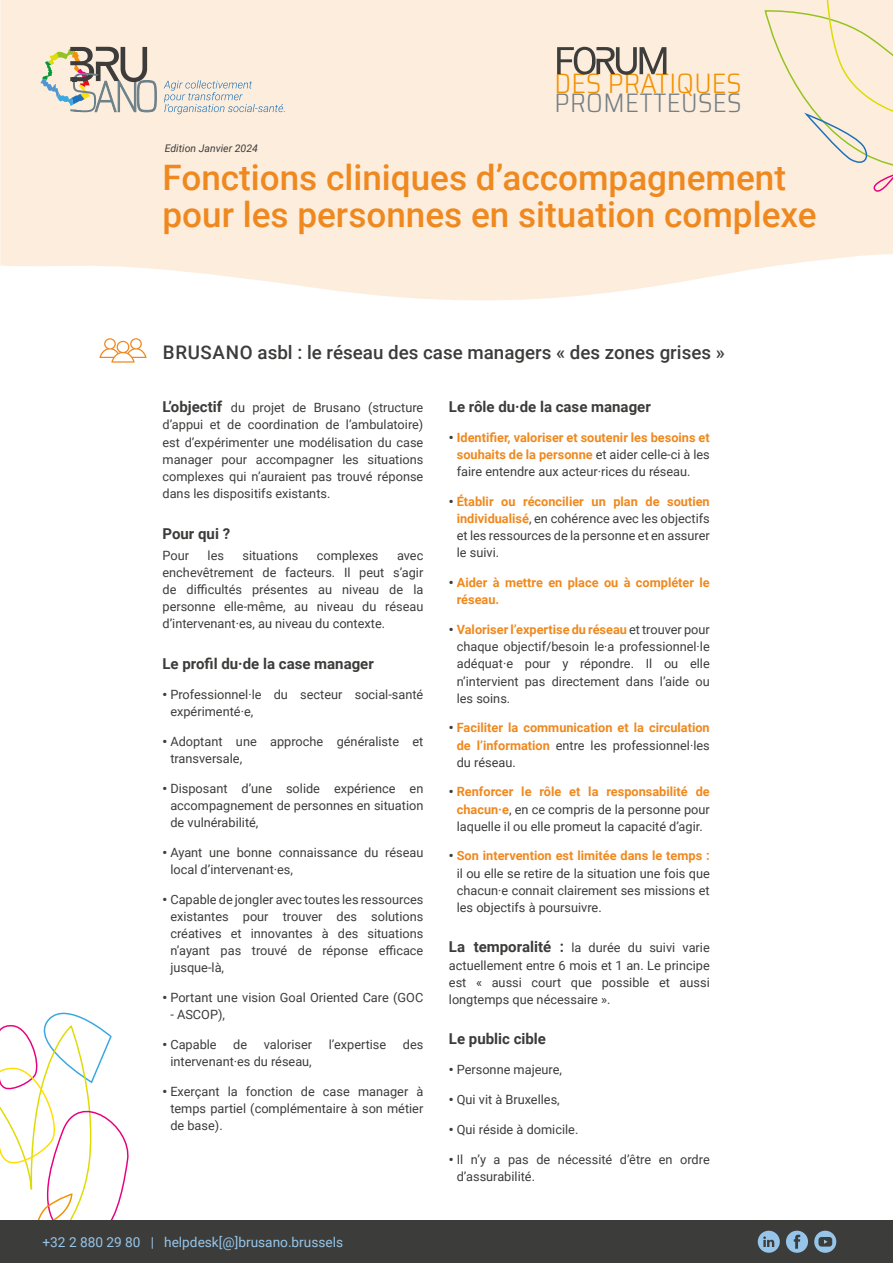
<style>
.page{position:relative;width:893px;height:1263px;background:#fff}
.page>*{position:absolute;margin:0;border:0;box-sizing:border-box;transform-origin:0 0}
.t1{font:500 35.1px/37.5px "Roboto";color:#ef891f}
.t2{font:300 semi-condensed 28.05px "Saira";letter-spacing:.01em;color:#f29100}
.t3{font:300 semi-condensed 26.85px "Saira";letter-spacing:.015em;color:#747f85}
.t4{font:500 18.75px "Roboto";color:#3c3d3b}
.t5{font:700 15px "Roboto";color:#3c3d3b}
.t6{font:13.65px "Roboto";color:#97c5e9}
.t7{font:12.75px/17.1px "Roboto";color:#3c3d3b;text-align:justify}
.t8{font:700 12.75px/17.1px "Roboto";color:#ef891f;text-align:justify}
.t9{font:italic 10.5px "Roboto";color:#3c3d3b}
.s1{font-weight:700;font-size:15px}
.s2{font-weight:900}
.s3{font-weight:900;color:#3c3d3b}
.s4{font-weight:400;color:#3c3d3b}
.s5{font-weight:700;color:#ef891f}
</style>
<div class="page">
<svg style="left:0;top:1012px;width:129px;height:208px"></svg>
<svg style="left:0;top:0;width:893px;height:301px;background:#fdeedf"></svg>
<div style="left:0;top:1220px;width:893px;height:43px;background:#3c3d3b"></div>
<svg style="left:814px;top:1231px;width:22px;height:22px"></svg>
<svg style="left:758px;top:1231px;width:22px;height:22px"></svg>
<svg style="left:786px;top:1231px;width:22px;height:22px"></svg>
<div style="left:764px;top:0;width:129px;height:195px;background:#fdeddd"></div>
<svg style="left:40px;top:47px;width:117px;height:66px;background:#c9c2b4"></svg>
<svg style="left:164px;top:80px;width:121px;height:34px;background:#e3ded8"></svg>
<svg style="left:557px;top:47px;width:109px;height:28px;background:#b2a89d"></svg>
<svg style="left:99px;top:338px;width:48px;height:25px"></svg>
<p class="t9" style="left:165px;top:141px;width:95px">Edition Janvier 2024</p>
<h2 class="t2" style="left:554px;top:63px;width:189px">DES PRATIQUES</h2>
<h3 class="t3" style="left:555px;top:83px;width:189px">PROMETTEUSES</h3>
<h1 class="t1" style="left:163px;top:157px;width:656px">Fonctions cliniques d’accompagnement pour les personnes en situation complexe</h1>
<h3 class="t4" style="left:163px;top:339px;width:563px">BRUSANO asbl : le réseau des case managers « des zones grises »</h3>
<p class="t7" style="left:163px;top:399px;width:262px"><span class="s1">L’objectif</span> du projet de Brusano (structure d’appui et de coordination de l’ambulatoire) est d’expérimenter une modélisation du case manager pour accompagner les situations complexes qui n’auraient pas trouvé réponse dans les dispositifs existants.</p>
<p class="t5" style="left:163px;top:523px;width:69px">Pour qui ?</p>
<p class="t7" style="left:163px;top:546px;width:28px">Pour</p>
<p class="t7" style="left:208px;top:546px;width:18px">les</p>
<p class="t7" style="left:242px;top:546px;width:57px">situations</p>
<p class="t7" style="left:317px;top:546px;width:63px">complexes</p>
<p class="t7" style="left:163px;top:546px;width:262px;text-indent:234px">avec enchevêtrement de facteurs. Il peut s’agir de difficultés présentes au niveau de la personne elle-même, au niveau du réseau d’intervenant·es, au niveau du contexte.</p>
<p class="t5" style="left:163px;top:653px;width:213px">Le profil du·de la case manager</p>
<p class="t7" style="left:170px;top:685px;width:255px;text-indent:-8px"><span class="s2">•</span> Professionnel·le du secteur social-santé expérimenté·e,</p>
<p class="t7" style="left:170px;top:732px;width:254px;text-indent:-8px"><span class="s2">•</span> Adoptant une approche généraliste et transversale,</p>
<p class="t7" style="left:170px;top:779px;width:255px;text-indent:-8px"><span class="s2">•</span> Disposant d’une solide expérience en accompagnement de personnes en situation de vulnérabilité,</p>
<p class="t7" style="left:170px;top:843px;width:254px;text-indent:-8px"><span class="s2">•</span> Ayant une bonne connaissance du réseau local d’intervenant·es,</p>
<p class="t7" style="left:170px;top:890px;width:255px;text-indent:-8px"><span class="s2">•</span> Capable de jongler avec toutes les ressources existantes pour trouver des solutions créatives et innovantes à des situations n’ayant pas trouvé de réponse efficace jusque-là,</p>
<p class="t7" style="left:163px;top:988px;width:262px"><span class="s2">•</span> Portant une vision Goal Oriented Care (GOC</p>
<p class="t7" style="left:170px;top:1005px;width:56px">- ASCOP),</p>
<p class="t7" style="left:163px;top:1035px;width:56px"><span class="s2">•</span> Capable</p>
<p class="t7" style="left:233px;top:1035px;width:15px">de</p>
<p class="t7" style="left:264px;top:1035px;width:50px">valoriser</p>
<p class="t7" style="left:329px;top:1035px;width:59px">l’expertise</p>
<p class="t7" style="left:403px;top:1035px;width:22px">des</p>
<p class="t7" style="left:170px;top:1052px;width:143px">intervenant·es du réseau,</p>
<p class="t7" style="left:170px;top:1082px;width:254px;text-indent:-8px"><span class="s2">•</span> Exerçant la fonction de case manager à temps partiel (complémentaire à son métier de base).</p>
<p class="t6" style="left:43px;top:1232px;width:302px">+32 2 880 29 80 | helpdesk[@]brusano.brussels</p>
<p class="t5" style="left:449px;top:396px;width:203px">Le rôle du·de la case manager</p>
<p class="t8" style="left:457px;top:429px;width:255px;text-indent:-8px"><span class="s3">•</span> Identifier, valoriser et soutenir les besoins et souhaits de la personne <span class="s4">et aider celle-ci à les faire entendre aux acteur·rices du réseau.</span></p>
<p class="t7" style="left:457px;top:493px;width:254px;text-indent:-8px"><span class="s2">•</span> <span class="s5">Établir ou réconcilier un plan de soutien individualisé</span>, en cohérence avec les objectifs et les ressources de la personne et en assurer le suivi.</p>
<p class="t8" style="left:457px;top:574px;width:254px;text-indent:-8px"><span class="s3">•</span> Aider à mettre en place ou à compléter le réseau.</p>
<p class="t7" style="left:457px;top:621px;width:255px;text-indent:-8px"><span class="s2">•</span> <span class="s5">Valoriser l’expertise du réseau</span> et trouver pour chaque objectif/besoin le·a professionnel·le adéquat·e pour y répondre. Il ou elle n’intervient pas directement dans l’aide ou les soins.</p>
<p class="t8" style="left:457px;top:719px;width:255px;text-indent:-8px"><span class="s3">•</span> Faciliter la communication et la circulation de l’information <span class="s4">entre les professionnel·les du réseau.</span></p>
<p class="t7" style="left:457px;top:783px;width:254px;text-indent:-8px"><span class="s2">•</span> <span class="s5">Renforcer le rôle et la responsabilité de chacun·e</span>, en ce compris de la personne pour laquelle il ou elle promeut la capacité d’agir.</p>
<p class="t7" style="left:457px;top:847px;width:254px;text-indent:-8px"><span class="s2">•</span> <span class="s5">Son intervention est limitée dans le temps : </span>il ou elle se retire de la situation une fois que chacun·e connait clairement ses missions et les objectifs à poursuivre.</p>
<p class="t7" style="left:449px;top:939px;width:262px"><span class="s1">La temporalité :</span> la durée du suivi varie actuellement entre 6 mois et 1 an. Le principe est « aussi court que possible et aussi longtemps que nécessaire ».</p>
<p class="t5" style="left:449px;top:1029px;width:99px">Le public cible</p>
<p class="t7" style="left:449px;top:1061px;width:115px"><span class="s2">•</span> Personne majeure,</p>
<p class="t7" style="left:449px;top:1090px;width:112px"><span class="s2">•</span> Qui vit à Bruxelles,</p>
<p class="t7" style="left:449px;top:1120px;width:131px"><span class="s2">•</span> Qui réside à domicile.</p>
<p class="t7" style="left:457px;top:1150px;width:254px;text-indent:-8px"><span class="s2">•</span> Il n’y a pas de nécessité d’être en ordre d’assurabilité.</p>
</div>
